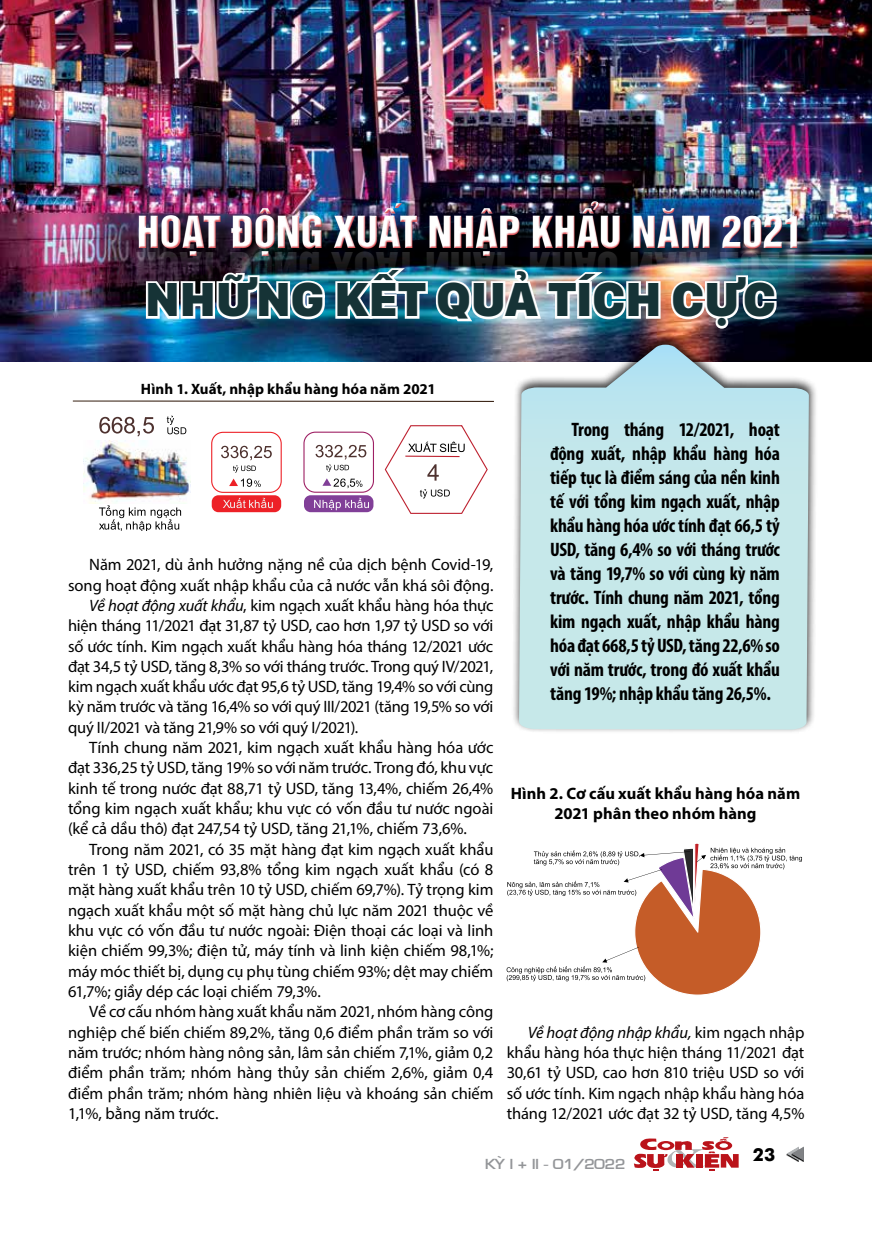
<style>
.page{position:relative;width:872px;height:1234px;background:#fff}
.page>*{position:absolute;margin:0;border:0;box-sizing:border-box;transform-origin:0 0}
.t1{font:900 49.5px "San Francisco Display";letter-spacing:.015em;color:#163336}
.t2{font:40.5px "UTM Helvet Ins";color:#fff}
.t3{font:700 condensed 19.5px/24px "Myriad Pro";letter-spacing:-.015em;color:#000;text-align:justify}
.t4{font:700 18px "Futura";color:#000}
.t5{font:16.5px/20.2px "Myriad Pro";letter-spacing:-.005em;color:#000;text-align:justify}
.t6{font:700 16.5px/20.2px "Myriad Pro";color:#000;text-align:center}
.t7{font:700 15px "Myriad Pro";letter-spacing:.005em;color:#000}
.t8{font:13.5px "VNI Eurasia Bold";color:#939598;scale:1.1 1}
.s1{font-style:italic}
</style>
<div class="page">
<svg style="left:786px;top:1146px;width:18px;height:14px"></svg>
<svg style="left:634px;top:1137px;width:104px;height:33px"></svg>
<svg style="left:73px;top:400px;width:421px;height:2px"></svg>
<svg style="left:99px;top:417px;width:55px;height:19px"></svg>
<svg style="left:167px;top:415px;width:19px;height:19px"></svg>
<div style="left:212px;top:495px;width:69px;height:17px;background:#ed2127;border-radius:7px"></div>
<div style="left:304px;top:495px;width:69px;height:17px;background:#813f98;border-radius:7px"></div>
<img style="left:84px;top:441px;width:106px;height:62px">
<svg style="left:99px;top:505px;width:82px;height:25px"></svg>
<svg style="left:385px;top:425px;width:103px;height:89px"></svg>
<hr style="left:405px;top:455px;width:54px;height:2px;background:#bd202e">
<svg style="left:211px;top:431px;width:71px;height:77px"></svg>
<svg style="left:303px;top:431px;width:71px;height:79px"></svg>
<img style="left:0;top:0;width:872px;height:361px">
<img style="left:144px;top:274px;width:183px;height:47px">
<img style="left:333px;top:274px;width:330px;height:49px">
<img style="left:669px;top:274px;width:110px;height:57px">
<div style="left:141px;top:203px;width:674px;height:71px;background:#000;opacity:.75"></div>
<div style="left:137px;top:198px;width:662px;height:58px;background:#fff;opacity:.75"></div>
<div style="left:137px;top:201px;width:663px;height:57px;background:#d2232a;opacity:.75"></div>
<div style="left:511px;top:333px;width:307px;height:400px;background:#000;opacity:.75"></div>
<svg style="left:519px;top:344px;width:290px;height:385px;background:#bedee1"></svg>
<svg style="left:506px;top:843px;width:296px;height:152px"></svg>
<h2 class="t2" style="left:137px;top:198px;width:667px">HOẠT ĐỘNG XUẤT NHẬP KHẨU NĂM 2021</h2>
<h1 class="t1" style="left:145px;top:267px;width:631px">NHỮNG KẾT QUẢ TÍCH CỰC</h1>
<p class="t7" style="left:141px;top:379px;width:296px">Hình 1. Xuất, nhập khẩu hàng hóa năm 2021</p>
<p class="t5" style="left:89px;top:554px;width:405px">Năm 2021, dù ảnh hưởng nặng nề của dịch bệnh Covid-19,</p>
<p class="t5" style="left:68px;top:574px;width:427px">song hoạt động xuất nhập khẩu của cả nước vẫn khá sôi động.</p>
<p class="t5" style="left:89px;top:594px;width:405px"><span class="s1">Về hoạt động xuất khẩu</span>, kim ngạch xuất khẩu hàng hóa thực</p>
<p class="t5" style="left:68px;top:615px;width:427px">hiện tháng 11/2021 đạt 31,87 tỷ USD, cao hơn 1,97 tỷ USD so với</p>
<p class="t5" style="left:68px;top:635px;width:427px">số ước tính. Kim ngạch xuất khẩu hàng hóa tháng 12/2021 ước</p>
<p class="t5" style="left:68px;top:655px;width:427px">đạt 34,5 tỷ USD, tăng 8,3% so với tháng trước. Trong quý IV/2021,</p>
<p class="t5" style="left:68px;top:676px;width:427px">kim ngạch xuất khẩu ước đạt 95,6 tỷ USD, tăng 19,4% so với cùng</p>
<p class="t5" style="left:68px;top:696px;width:427px">kỳ năm trước và tăng 16,4% so với quý III/2021 (tăng 19,5% so với</p>
<p class="t5" style="left:68px;top:716px;width:292px">quý II/2021 và tăng 21,9% so với quý I/2021).</p>
<p class="t5" style="left:89px;top:737px;width:406px">Tính chung năm 2021, kim ngạch xuất khẩu hàng hóa ước</p>
<p class="t5" style="left:68px;top:757px;width:427px">đạt 336,25 tỷ USD, tăng 19% so với năm trước. Trong đó, khu vực</p>
<p class="t5" style="left:68px;top:777px;width:427px">kinh tế trong nước đạt 88,71 tỷ USD, tăng 13,4%, chiếm 26,4%</p>
<p class="t5" style="left:68px;top:798px;width:427px">tổng kim ngạch xuất khẩu; khu vực có vốn đầu tư nước ngoài</p>
<p class="t5" style="left:68px;top:818px;width:400px">(kể cả dầu thô) đạt 247,54 tỷ USD, tăng 21,1%, chiếm 73,6%.</p>
<p class="t5" style="left:89px;top:838px;width:405px">Trong năm 2021, có 35 mặt hàng đạt kim ngạch xuất khẩu</p>
<p class="t5" style="left:68px;top:859px;width:427px">trên 1 tỷ USD, chiếm 93,8% tổng kim ngạch xuất khẩu (có 8</p>
<p class="t5" style="left:68px;top:879px;width:427px">mặt hàng xuất khẩu trên 10 tỷ USD, chiếm 69,7%). Tỷ trọng kim</p>
<p class="t5" style="left:68px;top:899px;width:427px">ngạch xuất khẩu một số mặt hàng chủ lực năm 2021 thuộc về</p>
<p class="t5" style="left:68px;top:919px;width:427px">khu vực có vốn đầu tư nước ngoài: Điện thoại các loại và linh</p>
<p class="t5" style="left:68px;top:940px;width:427px">kiện chiếm 99,3%; điện tử, máy tính và linh kiện chiếm 98,1%;</p>
<p class="t5" style="left:68px;top:960px;width:427px">máy móc thiết bị, dụng cụ phụ tùng chiếm 93%; dệt may chiếm</p>
<p class="t5" style="left:68px;top:980px;width:254px">61,7%; giầy dép các loại chiếm 79,3%.</p>
<p class="t5" style="left:89px;top:1001px;width:405px">Về cơ cấu nhóm hàng xuất khẩu năm 2021, nhóm hàng công</p>
<p class="t5" style="left:68px;top:1021px;width:427px">nghiệp chế biến chiếm 89,2%, tăng 0,6 điểm phần trăm so với</p>
<p class="t5" style="left:68px;top:1041px;width:427px">năm trước; nhóm hàng nông sản, lâm sản chiếm 7,1%, giảm 0,2</p>
<p class="t5" style="left:68px;top:1062px;width:427px">điểm phần trăm; nhóm hàng thủy sản chiếm 2,6%, giảm 0,4</p>
<p class="t5" style="left:68px;top:1082px;width:427px">điểm phần trăm; nhóm hàng nhiên liệu và khoáng sản chiếm</p>
<p class="t5" style="left:68px;top:1102px;width:152px">1,1%, bằng năm trước.</p>
<p class="t3" style="left:550px;top:417px;width:231px;text-indent:21px">Trong tháng 12/2021, hoạt động xuất, nhập khẩu hàng hóa tiếp tục là điểm sáng của nền kinh tế với tổng kim ngạch xuất, nhập khẩu hàng hóa ước tính đạt 66,5 tỷ USD, tăng 6,4% so với tháng trước và tăng 19,7% so với cùng kỳ năm trước. Tính chung năm 2021, tổng kim ngạch xuất, nhập khẩu hàng hóa đạt 668,5 tỷ USD, tăng 22,6% so với năm trước, trong đó xuất khẩu tăng 19%; nhập khẩu tăng 26,5%.</p>
<p class="t6" style="left:511px;top:782px;width:291px">Hình 2. Cơ cấu xuất khẩu hàng hóa năm<br>2021 phân theo nhóm hàng</p>
<p class="t5" style="left:506px;top:1021px;width:299px;text-indent:21px"><span class="s1">Về hoạt động nhập khẩu,</span> kim ngạch nhập khẩu hàng hóa thực hiện tháng 11/2021 đạt 30,61 tỷ USD, cao hơn 810 triệu USD so với số ước tính. Kim ngạch nhập khẩu hàng hóa tháng 12/2021 ước đạt 32 tỷ USD, tăng 4,5%</p>
<p class="t8" style="left:485px;top:1153px;width:129px">KYØI + II - 01/2022</p>
<p class="t4" style="left:752px;top:1140px;width:24px">23</p>
</div>
